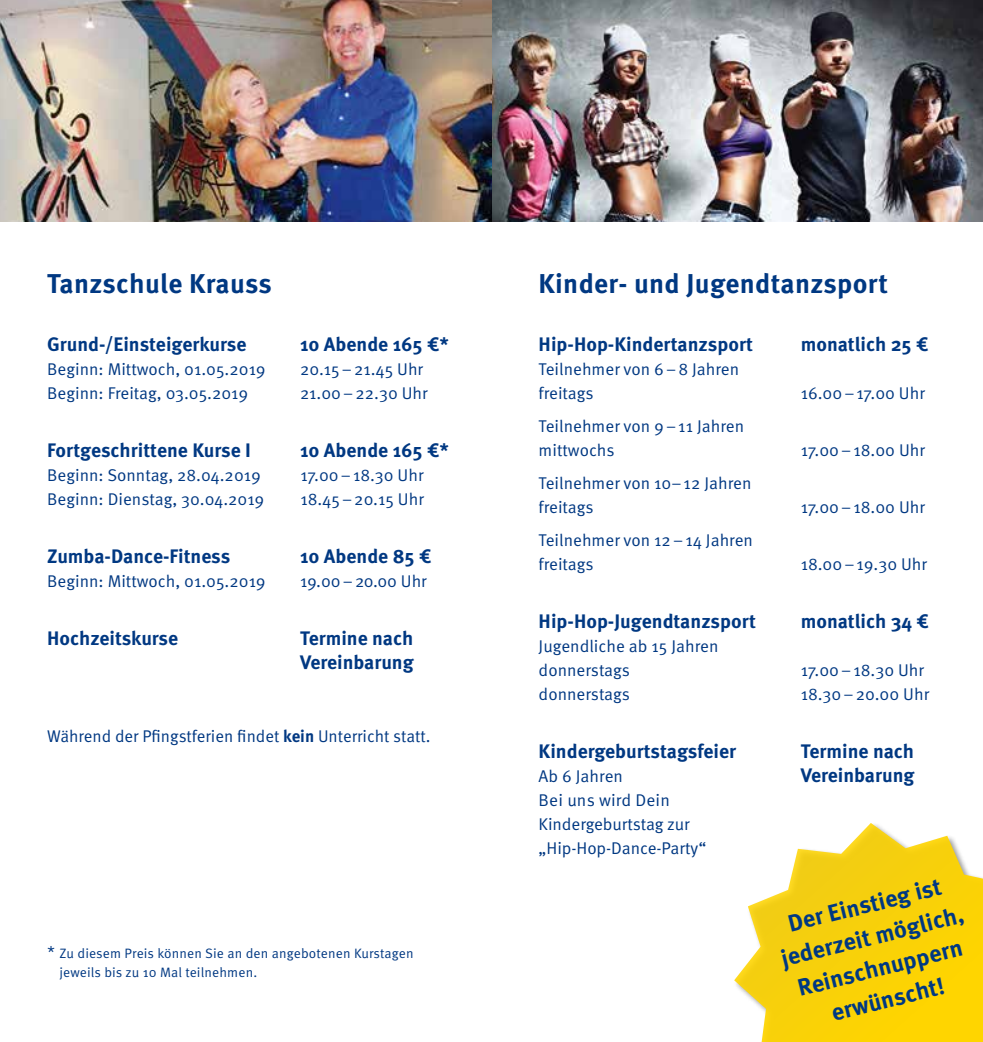
<style>
.page{position:relative;width:983px;height:1042px;background:#fff}
.page>*{position:absolute;margin:0;border:0;box-sizing:border-box;transform-origin:0 0}
.t1{font:700 27.12px "Meta OT";letter-spacing:.01em;color:#003882}
.t2{font:700 23.8px/32.2px "Meta OT";color:#003882;text-align:center}
.t3{font:700 19.6px/24px "Meta OT";color:#003882}
.t4{font:16.97px/24.2px "Meta OT Norm";color:#003882}
.t5{font:13.65px/18.7px "Meta OT Norm";letter-spacing:.01em;color:#003882}
.s1{font-family:"Meta OT";font-weight:700}
.s2{font-size:16.97px}
</style>
<div class="page">
<img style="left:0;top:0;width:982px;height:222px">
<svg style="left:734px;top:823px;width:248px;height:219px;fill:#fad20c"></svg>
<h1 class="t1" style="left:47px;top:268px;width:226px">Tanzschule Krauss</h1>
<p class="t3" style="left:47px;top:333px;width:201px">Grund-/Einsteigerkurse</p>
<p class="t3" style="left:300px;top:333px;width:150px">10 Abende 165 €*</p>
<p class="t4" style="left:47px;top:358px;width:220px">Beginn: Mittwoch, 01.05.2019</p>
<p class="t4" style="left:300px;top:358px;width:124px">20.15–21.45 Uhr</p>
<p class="t4" style="left:47px;top:382px;width:202px">Beginn: Freitag, 03.05.2019</p>
<p class="t4" style="left:300px;top:382px;width:129px">21.00–22.30 Uhr</p>
<p class="t3" style="left:47px;top:439px;width:205px">Fortgeschrittene Kurse I</p>
<p class="t3" style="left:300px;top:439px;width:150px">10 Abende 165 €*</p>
<p class="t4" style="left:47px;top:463px;width:215px">Beginn: Sonntag, 28.04.2019</p>
<p class="t4" style="left:300px;top:463px;width:125px">17.00–18.30 Uhr</p>
<p class="t4" style="left:47px;top:488px;width:219px">Beginn: Dienstag, 30.04.2019</p>
<p class="t4" style="left:300px;top:488px;width:125px">18.45–20.15 Uhr</p>
<p class="t3" style="left:47px;top:545px;width:185px">Zumba-Dance-Fitness</p>
<p class="t3" style="left:300px;top:545px;width:133px">10 Abende 85 €</p>
<p class="t4" style="left:47px;top:569px;width:220px">Beginn: Mittwoch, 01.05.2019</p>
<p class="t4" style="left:300px;top:569px;width:128px">19.00–20.00 Uhr</p>
<p class="t3" style="left:47px;top:626px;width:133px">Hochzeitskurse</p>
<p class="t3" style="left:300px;top:626px;width:115px">Termine nach<br>Vereinbarung</p>
<p class="t4" style="left:47px;top:724px;width:385px">Während der Pfingstferien findet <span class="s1">kein</span> Unterricht statt.</p>
<p class="t5" style="left:59px;top:944px;width:355px;text-indent:-12px"><span class="s2">*</span> Zu diesem Preis können Sie an den angebotenen Kurstagen jeweils bis zu 10 Mal teilnehmen.</p>
<h1 class="t1" style="left:538px;top:268px;width:351px">Kinder- und Jugendtanzsport</h1>
<p class="t3" style="left:538px;top:333px;width:216px">Hip-Hop-Kindertanzsport</p>
<p class="t3" style="left:800px;top:333px;width:129px">monatlich 25 €</p>
<p class="t4" style="left:538px;top:358px;width:202px">Teilnehmer von 6–8 Jahren freitags</p>
<p class="t4" style="left:800px;top:382px;width:126px">16.00–17.00 Uhr</p>
<p class="t4" style="left:538px;top:415px;width:207px">Teilnehmer von 9–11 Jahren mittwochs</p>
<p class="t4" style="left:538px;top:471px;width:214px">Teilnehmer von 10–12 Jahren freitags</p>
<p class="t4" style="left:538px;top:528px;width:216px">Teilnehmer von 12–14 Jahren freitags</p>
<p class="t4" style="left:800px;top:439px;width:126px">17.00–18.00 Uhr</p>
<p class="t4" style="left:800px;top:496px;width:126px">17.00–18.00 Uhr</p>
<p class="t4" style="left:800px;top:552px;width:128px">18.00–19.30 Uhr</p>
<p class="t3" style="left:538px;top:610px;width:219px">Hip-Hop-Jugendtanzsport</p>
<p class="t3" style="left:800px;top:610px;width:130px">monatlich 34 €</p>
<p class="t4" style="left:538px;top:634px;width:181px">Jugendliche ab 15 Jahren donnerstags</p>
<p class="t4" style="left:800px;top:658px;width:125px">17.00–18.30 Uhr</p>
<p class="t4" style="left:538px;top:683px;width:93px">donnerstags</p>
<p class="t4" style="left:800px;top:683px;width:130px">18.30–20.00 Uhr</p>
<p class="t3" style="left:538px;top:740px;width:199px">Kindergeburtstagsfeier</p>
<p class="t3" style="left:800px;top:740px;width:115px">Termine nach</p>
<p class="t4" style="left:538px;top:764px;width:86px">Ab 6 Jahren</p>
<p class="t3" style="left:800px;top:764px;width:115px">Vereinbarung</p>
<p class="t4" style="left:538px;top:788px;width:169px">Bei uns wird Dein<br>Kindergeburtstag zur „Hip-Hop-Dance-Party“</p>
<h2 class="t2" style="left:769px;top:912px;width:189px;rotate:-14deg">Der Einstieg ist jederzeit möglich,<br>Reinschnuppern erwünscht!</h2>
</div>
